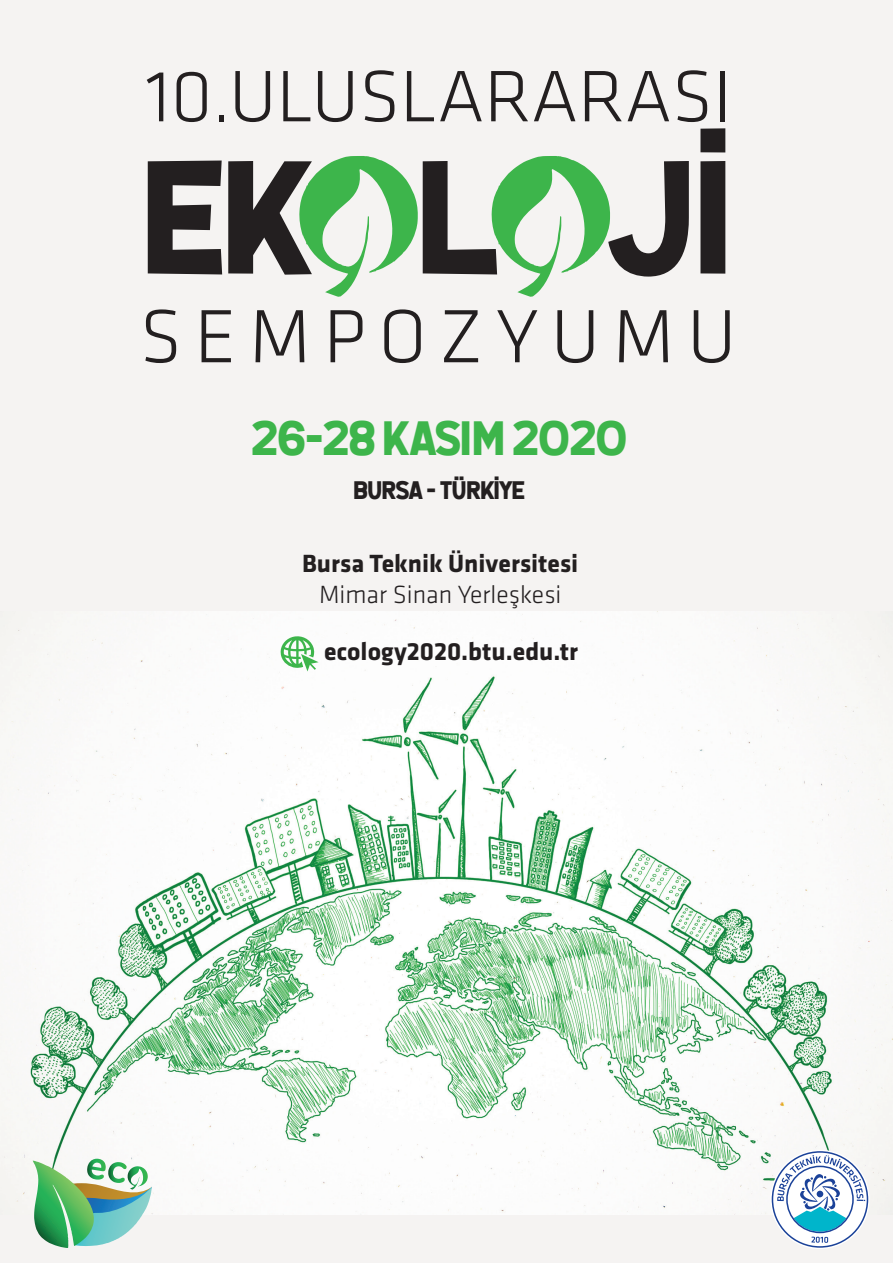
<style>
.page{position:relative;width:893px;height:1263px;background:#f5f3f2}
.page>*{position:absolute;margin:0;border:0;box-sizing:border-box;transform-origin:0 0}
.t1{font:300 78.15px "Klavika";letter-spacing:.16em;color:#231f20}
.t2{font:300 75.45px "Klavika";color:#231f20}
.t3{font:49.05px "Questrian 2";color:#3db54b}
.t4{font:700 25.8px "Klavika";color:#231f20}
.t5{font:300 25.8px "Klavika";color:#231f20}
.t6{font:25.8px "Questrian 2";letter-spacing:-.015em;color:#231f20}
</style>
<div class="page">
<img style="left:12px;top:611px;width:881px;height:603px">
<svg style="left:148px;top:161px;width:74px;height:113px"></svg>
<svg style="left:700px;top:128px;width:25px;height:146px;background:#353132"></svg>
<svg style="left:228px;top:156px;width:461px;height:141px"></svg>
<svg style="left:281px;top:635px;width:38px;height:36px"></svg>
<svg style="left:33px;top:1159px;width:119px;height:89px"></svg>
<svg style="left:754px;top:1132px;width:114px;height:116px"></svg>
<h2 class="t2" style="left:146px;top:51px;width:587px">10.ULUSLARARASI</h2>
<h1 class="t1" style="left:140px;top:289px;width:598px">SEMPOZYUMU</h1>
<h3 class="t3" style="left:253px;top:411px;width:377px">26-28 KASIM 2020</h3>
<p class="t6" style="left:355px;top:476px;width:172px">BURSA - TÜRKİYE</p>
<p class="t4" style="left:302px;top:545px;width:278px">Bursa Teknik Üniversitesi</p>
<p class="t5" style="left:319px;top:579px;width:244px">Mimar Sinan Yerleşkesi</p>
<p class="t4" style="left:324px;top:632px;width:255px">ecology2020.btu.edu.tr</p>
</div>
